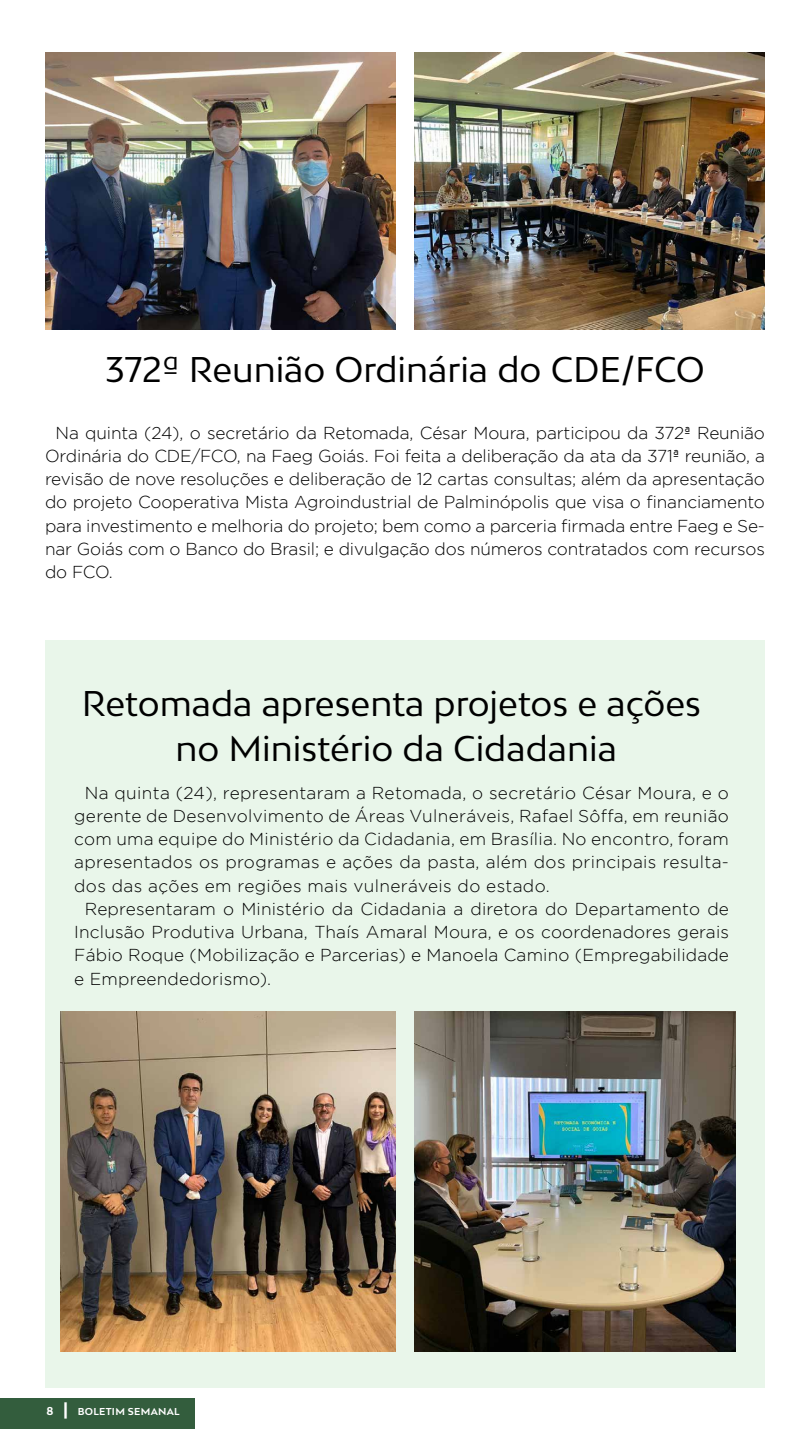
<style>
.page{position:relative;width:810px;height:1440px;background:#fff}
.page>*{position:absolute;margin:0;border:0;box-sizing:border-box;transform-origin:0 0}
.t1{font:33.75px/45px "Bw Mitga";color:#000;text-align:center}
.t2{font:300 17.25px/23.2px "Gotham";letter-spacing:.01em;color:#000;text-align:justify}
.t3{font:700 9.45px "Bw Mitga";letter-spacing:.03em;color:#fff}
.s1{font-size:10.88px}
.s2{font-size:16.27px}
</style>
<div class="page">
<div style="left:0;top:1398px;width:195px;height:31px;background:#335d3d"></div>
<div style="left:45px;top:640px;width:720px;height:748px;background:#e9f6ea"></div>
<img style="left:45px;top:52px;width:351px;height:278px">
<img style="left:414px;top:52px;width:351px;height:278px">
<img style="left:414px;top:1011px;width:322px;height:340px">
<img style="left:61px;top:1011px;width:335px;height:340px">
<h1 class="t1" style="left:105px;top:346px;width:601px">372ª Reunião Ordinária do CDE/FCO</h1>
<p class="t2" style="left:45px;top:421px;width:722px;text-indent:11px">Na quinta (24), o secretário da Retomada, César Moura, participou da 372ª Reunião Ordinária do CDE/FCO, na Faeg Goiás. Foi feita a deliberação da ata da 371ª reunião, a revisão de nove resoluções e deliberação de 12 cartas consultas; além da apresentação do projeto Cooperativa Mista Agroindustrial de Palminópolis que visa o financiamento para investimento e melhoria do projeto; bem como a parceria firmada entre Faeg e Se&shy;nar Goiás com o Banco do Brasil; e divulgação dos números contratados com recursos do FCO.</p>
<h1 class="t1" style="left:82px;top:680px;width:621px">Retomada apresenta projetos e ações no Ministério da Cidadania</h1>
<p class="t2" style="left:74px;top:781px;width:656px;text-indent:11px">Na quinta (24), representaram a Retomada, o secretário César Moura, e o gerente de Desenvolvimento de Áreas Vulneráveis, Rafael Sôffa, em reunião com uma equipe do Ministério da Cidadania, em Brasília. No encontro, foram apresentados os programas e ações da pasta, além dos principais resulta&shy;dos das ações em regiões mais vulneráveis do estado.</p>
<p class="t2" style="left:74px;top:897px;width:656px;text-indent:11px">Representaram o Ministério da Cidadania a diretora do Departamento de Inclusão Produtiva Urbana, Thaís Amaral Moura, e os coordenadores gerais Fábio Roque (Mobilização e Parcerias) e Manoela Camino (Empregabilidade e Empreendedorismo).</p>
<p class="t3" style="left:46px;top:1405px;width:135px"><span class="s1">8</span> <span class="s2">|</span> BOLETIM SEMANAL</p>
</div>
